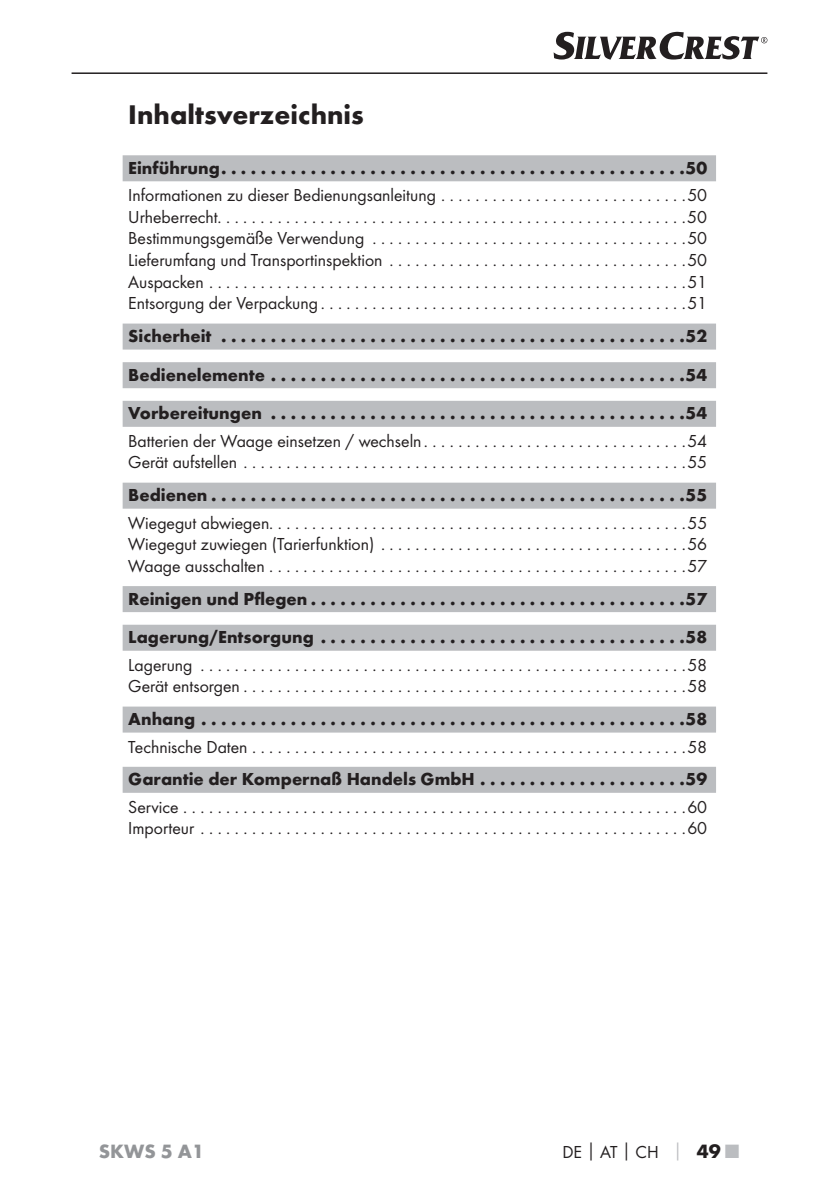
<style>
.page{position:relative;width:839px;height:1190px;background:#fff}
.page>*{position:absolute;margin:0;border:0;box-sizing:border-box;transform-origin:0 0}
.t1{font:700 28px "Futura";color:#231f20}
.t2{font:700 20px "Futura";color:#939598}
.t3{font:18px/21.6px "Futura Boo";color:#231f20}
.t4{font:700 18px/38.6px "Futura";color:#231f20;text-align:justify}
.s1{font-family:"Futura";font-weight:700;color:#bbbdc0}
.s2{font-family:"Futura";font-weight:700;font-size:20px}
.s3{font-family:"Futura";font-weight:700;font-size:20px;color:#bbbdc0}
</style>
<div class="page">
<hr style="left:71px;top:72px;width:696px;height:2px;background:#231f20">
<svg style="left:553px;top:32px;width:214px;height:28px"></svg>
<div style="left:123px;top:155px;width:592px;height:26px;background:#bbbdc0"></div>
<div style="left:123px;top:323px;width:592px;height:26px;background:#bbbdc0"></div>
<div style="left:123px;top:362px;width:592px;height:26px;background:#bbbdc0"></div>
<div style="left:123px;top:401px;width:592px;height:26px;background:#bbbdc0"></div>
<div style="left:123px;top:482px;width:592px;height:26px;background:#bbbdc0"></div>
<div style="left:123px;top:586px;width:592px;height:26px;background:#bbbdc0"></div>
<div style="left:123px;top:624px;width:592px;height:26px;background:#bbbdc0"></div>
<div style="left:123px;top:706px;width:592px;height:26px;background:#bbbdc0"></div>
<div style="left:123px;top:766px;width:592px;height:26px;background:#bbbdc0"></div>
<h1 class="t1" style="left:128px;top:103px;width:237px">Inhaltsverzeichnis</h1>
<p class="t4" style="left:128px;top:150px;width:580px">Einführung ...............................................50</p>
<p class="t3" style="left:128px;top:185px;width:580px;text-align:justify">Informationen zu dieser Bedienungsanleitung . . . . . . . . . . . . . . . . . . . . . . . . . . . . .50<br>Urheberrecht. . . . . . . . . . . . . . . . . . . . . . . . . . . . . . . . . . . . . . . . . . . . . . . . . . . . . . .50<br>Bestimmungsgemäße Verwendung .....................................50<br>Lieferumfang und Transportinspektion ...................................50<br>Auspacken ........................................................51<br>Entsorgung der Verpackung ...........................................51</p>
<p class="t4" style="left:128px;top:318px;width:580px">Sicherheit ...............................................52<br>Bedienelemente ..........................................54<br>Vorbereitungen ..........................................54</p>
<p class="t3" style="left:128px;top:431px;width:580px">Batterien der Waage einsetzen / wechseln . . . . . . . . . . . . . . . . . . . . . . . . . . . . . . .54<br>Gerät aufstellen....................................................55</p>
<p class="t4" style="left:128px;top:477px;width:580px">Bedienen ................................................55</p>
<p class="t3" style="left:128px;top:513px;width:580px;text-align:justify">Wiegegut abwiegen. . . . . . . . . . . . . . . . . . . . . . . . . . . . . . . . . . . . . . . . . . . . . . . . .55<br>Wiegegut zuwiegen (Tarierfunktion) ....................................56<br>Waage ausschalten.................................................57</p>
<p class="t4" style="left:128px;top:581px;width:580px">Reinigen und Pflegen ......................................57<br>Lagerung/Entsorgung .....................................58</p>
<p class="t3" style="left:128px;top:655px;width:580px">Lagerung .........................................................58<br>Gerät entsorgen ....................................................58</p>
<p class="t4" style="left:128px;top:701px;width:580px">Anhang .................................................58</p>
<p class="t3" style="left:128px;top:736px;width:580px">Technische Daten...................................................58</p>
<p class="t4" style="left:128px;top:761px;width:580px">Garantie der Kompernaß Handels GmbH . . . . . . . . . . . . . . . . . . . . .59</p>
<p class="t3" style="left:128px;top:797px;width:580px">Service ...........................................................60<br>Importeur .........................................................60</p>
<p class="t2" style="left:99px;top:1143px;width:107px">SKWS 5 A1</p>
<p class="t3" style="left:562px;top:1141px;width:178px">DE│AT│CH <span class="s1">│</span> <span class="s2">49</span> <span class="s3">■</span></p>
</div>
